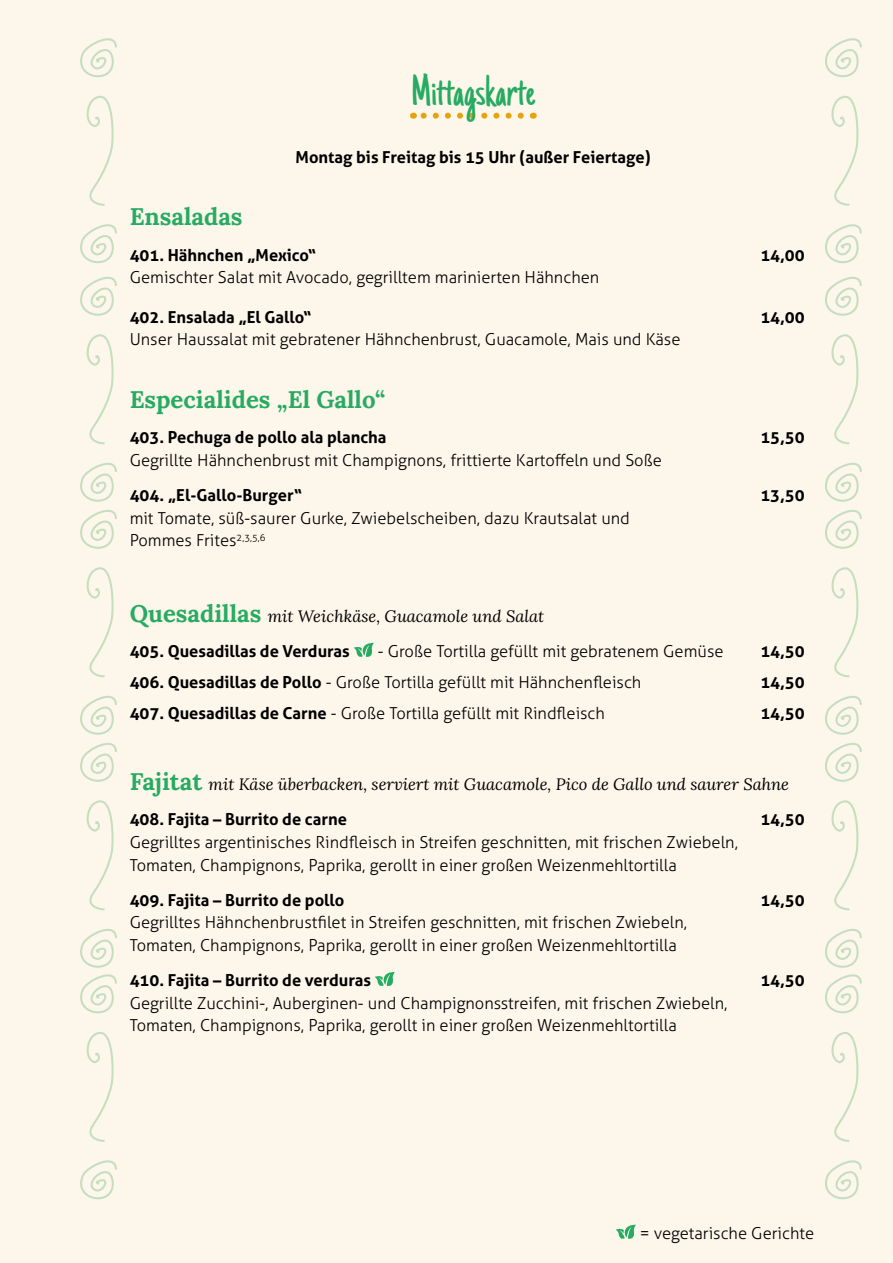
<style>
.page{position:relative;width:893px;height:1263px;background:#fdf6eb}
.page>*{position:absolute;margin:0;border:0;box-sizing:border-box;transform-origin:0 0}
.t1{font:45px "Just Another Hand";color:#27ab62}
.t2{font:700 24px "Lora";color:#27ab62}
.t3{font:300 16.5px/22.5px "Aller";color:#000}
.t4{font:700 16.5px "Aller";color:#000}
.t5{font:italic 16.5px "Lora";color:#000}
.s1{font-weight:700;font-style:normal;font-size:24px;color:#27ab62}
.s2{font-weight:700}
</style>
<div class="page">
<svg style="left:413px;top:113px;width:108px;height:6px"></svg>
<svg style="left:616px;top:1224px;width:20px;height:15px"></svg>
<svg style="left:80px;top:38px;width:37px;height:168px"></svg>
<svg style="left:80px;top:224px;width:37px;height:221px"></svg>
<svg style="left:80px;top:462px;width:37px;height:216px"></svg>
<svg style="left:80px;top:1160px;width:37px;height:40px"></svg>
<svg style="left:80px;top:928px;width:37px;height:214px"></svg>
<svg style="left:80px;top:695px;width:37px;height:216px"></svg>
<svg style="left:825px;top:38px;width:37px;height:168px"></svg>
<svg style="left:825px;top:224px;width:37px;height:221px"></svg>
<svg style="left:825px;top:462px;width:37px;height:216px"></svg>
<svg style="left:825px;top:1160px;width:37px;height:40px"></svg>
<svg style="left:825px;top:928px;width:37px;height:214px"></svg>
<svg style="left:825px;top:695px;width:37px;height:216px"></svg>
<svg style="left:354px;top:642px;width:20px;height:15px"></svg>
<svg style="left:375px;top:972px;width:20px;height:14px"></svg>
<h1 class="t1" style="left:411px;top:64px;width:126px">Mittagskarte</h1>
<p class="t4" style="left:296px;top:147px;width:357px">Montag bis Freitag bis 15 Uhr (außer Feiertage)</p>
<h2 class="t2" style="left:130px;top:197px;width:114px">Ensaladas</h2>
<p class="t4" style="left:130px;top:245px;width:188px">401. Hähnchen „Mexico“</p>
<p class="t4" style="left:760px;top:245px;width:46px">14,00</p>
<p class="t3" style="left:130px;top:266px;width:471px">Gemischter Salat mit Avocado, gegrilltem marinierten Hähnchen</p>
<p class="t4" style="left:130px;top:307px;width:184px">402. Ensalada „El Gallo“</p>
<p class="t4" style="left:760px;top:307px;width:46px">14,00</p>
<p class="t3" style="left:130px;top:328px;width:552px">Unser Haussalat mit gebratener Hähnchenbrust, Guacamole, Mais und Käse</p>
<h2 class="t2" style="left:130px;top:380px;width:257px">Especialides „El Gallo“</h2>
<p class="t4" style="left:130px;top:427px;width:258px">403. Pechuga de pollo ala plancha</p>
<p class="t4" style="left:760px;top:427px;width:46px">15,50</p>
<p class="t3" style="left:130px;top:449px;width:534px">Gegrillte Hähnchenbrust mit Champignons, frittierte Kartoffeln und Soße</p>
<p class="t4" style="left:130px;top:485px;width:174px">404. „El-Gallo-Burger“</p>
<p class="t4" style="left:760px;top:485px;width:46px">13,50</p>
<p class="t3" style="left:130px;top:506px;width:502px">mit Tomate, süß-saurer Gurke, Zwiebelscheiben, dazu Krautsalat und<br>Pommes Frites<sup>2,3,5,6</sup></p>
<p class="t5" style="left:130px;top:604px;width:416px"><span class="s1">Quesadillas</span> mit Weichkäse, Guacamole und Salat</p>
<p class="t4" style="left:130px;top:641px;width:222px">405. Quesadillas de Verduras</p>
<p class="t3" style="left:378px;top:640px;width:347px">- Große Tortilla gefüllt mit gebratenem Gemüse</p>
<p class="t4" style="left:760px;top:641px;width:46px">14,50</p>
<p class="t3" style="left:130px;top:671px;width:513px"><span class="s2">406. Quesadillas de Pollo</span> - Große Tortilla gefüllt mit Hähnchenfleisch</p>
<p class="t4" style="left:760px;top:672px;width:46px">14,50</p>
<p class="t3" style="left:130px;top:702px;width:477px"><span class="s2">407. Quesadillas de Carne</span> - Große Tortilla gefüllt mit Rindfleisch</p>
<p class="t4" style="left:760px;top:703px;width:46px">14,50</p>
<p class="t5" style="left:130px;top:773px;width:661px"><span class="s1">Fajitat</span> mit Käse überbacken, serviert mit Guacamole, Pico de Gallo und saurer Sahne</p>
<p class="t4" style="left:130px;top:809px;width:219px">408. Fajita – Burrito de carne</p>
<p class="t4" style="left:760px;top:809px;width:46px">14,50</p>
<p class="t3" style="left:130px;top:831px;width:610px">Gegrilltes argentinisches Rindfleisch in Streifen geschnitten, mit frischen Zwiebeln,<br>Tomaten, Champignons, Paprika, gerollt in einer großen Weizenmehltortilla</p>
<p class="t4" style="left:130px;top:890px;width:216px">409. Fajita – Burrito de pollo</p>
<p class="t4" style="left:760px;top:890px;width:46px">14,50</p>
<p class="t3" style="left:130px;top:911px;width:559px">Gegrilltes Hähnchenbrustfilet in Streifen geschnitten, mit frischen Zwiebeln,<br>Tomaten, Champignons, Paprika, gerollt in einer großen Weizenmehltortilla</p>
<p class="t4" style="left:130px;top:970px;width:243px">410. Fajita – Burrito de verduras</p>
<p class="t4" style="left:760px;top:970px;width:46px">14,50</p>
<p class="t3" style="left:130px;top:991px;width:599px">Gegrillte Zucchini-, Auberginen- und Champignonsstreifen, mit frischen Zwiebeln,<br>Tomaten, Champignons, Paprika, gerollt in einer großen Weizenmehltortilla</p>
<p class="t3" style="left:640px;top:1222px;width:176px">= vegetarische Gerichte</p>
</div>
